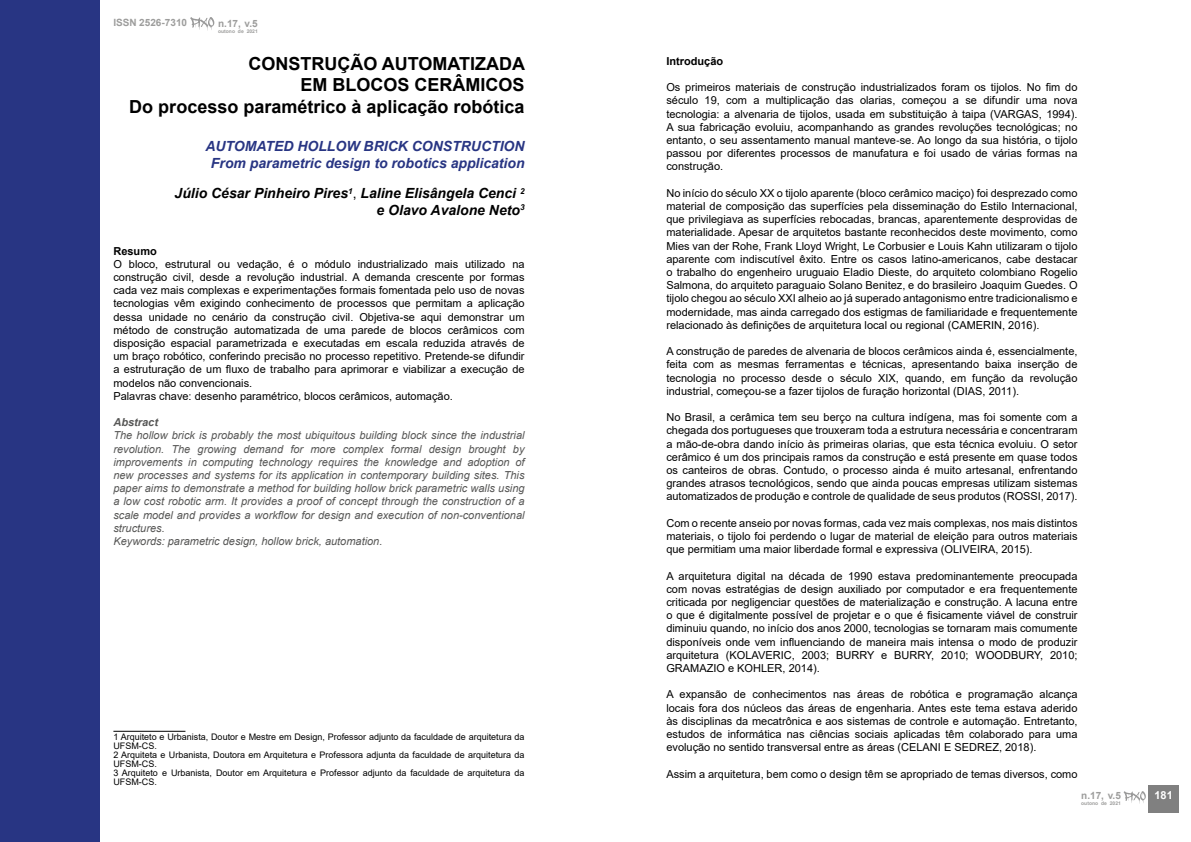
<style>
.page{position:relative;width:1191px;height:842px;background:#fff}
.page>*{position:absolute;margin:0;border:0;box-sizing:border-box;transform-origin:0 0}
.t1{font:700 18px/21.6px "Arial";color:#000;text-align:right}
.t2{font:italic 700 14px/16.8px "Arial";color:#283583;text-align:center}
.t3{font:italic 700 14px/16.8px "Arial";color:#000;text-align:right}
.t4{font:11px/13.2px "Arial";color:#000;text-align:justify}
.t5{font:italic 11px/13.2px "Arial";color:#575756}
.t6{font:700 11px "Arial";color:#000}
.t7{font:italic 700 11px "Arial";color:#575756}
.t8{font:700 11px "Arial";color:#fff}
.t9{font:700 10px "Arial";color:#9d9d9c}
.t10{font:9px/9px "Arial";color:#000}
.t11{font:700 5px "Arial";color:#9d9d9c}
.s1{font-weight:400;font-style:normal}
.s2{font-family:"Cambria Math"}
</style>
<div class="page">
<div style="left:1148px;top:785px;width:30px;height:28px;background:#808080"></div>
<svg style="left:1123px;top:791px;width:22px;height:13px"></svg>
<div style="left:0;top:0;width:99px;height:842px;background:#283583"></div>
<svg style="left:190px;top:17px;width:24px;height:14px"></svg>
<hr style="left:113px;top:731px;width:72px;height:1px;background:#000">
<p class="t9" style="left:113px;top:16px;width:75px">ISSN 2526-7310</p>
<p class="t9" style="left:218px;top:17px;width:41px">n.17, v.5</p>
<p class="t11" style="left:218px;top:28px;width:41px">outono de 2021</p>
<h1 class="t1" style="left:129px;top:53px;width:397px">CONSTRUÇÃO AUTOMATIZADA<br>EM BLOCOS CERÂMICOS<br>Do processo paramétrico à aplicação robótica</h1>
<p class="t2" style="left:205px;top:139px;width:321px">AUTOMATED HOLLOW BRICK CONSTRUCTION<br>From parametric design to robotics application</p>
<p class="t3" style="left:175px;top:185px;width:351px">Júlio César Pinheiro Pires<sup>1</sup><span class="s1">,</span> Laline Elisângela Cenci <sup>2 </sup>e Olavo Avalone Neto<sup>3</sup></p>
<p class="t6" style="left:113px;top:243px;width:45px">Resumo</p>
<p class="t4" style="left:113px;top:257px;width:413px;text-align:left">O bloco, estrutural ou vedação, é o módulo industrializado mais utilizado na construção civil, desde a revolução industrial. A demanda crescente por formas cada vez mais complexas e experimentações formais fomentada pelo uso de novas tecnologias vêm exigindo conhecimento de processos que permitam a aplicação dessa unidade no cenário da construção civil. Objetiva-se aqui demonstrar um método de construção automatizada de uma parede de blocos cerâmicos com disposição espacial parametrizada e executadas em escala reduzida através de um braço robótico, conferindo precisão no processo repetitivo. Pretende-se difundir a estruturação de um fluxo de trabalho para aprimorar e viabilizar a execução de modelos não convencionais.<br>Palavras chave: desenho paramétrico, blocos cerâmicos, automação.</p>
<p class="t7" style="left:113px;top:415px;width:46px">Abstract</p>
<p class="t5" style="left:113px;top:429px;width:413px">The hollow brick is probably the most ubiquitous building block since the industrial revolution. The growing demand for more complex formal design brought by improvements in computing technology requires the knowledge and adoption of new processes and systems for its application in contemporary building sites. This paper aims to demonstrate a method for building hollow brick parametric walls using a low cost robotic arm. It provides a proof of concept through the construction of a scale model and provides a workflow for design and execution of non-conventional structures.<br>Keywords: parametric design, hollow brick, automation.</p>
<p class="t10" style="left:113px;top:732px;width:413px">1 Arquiteto e Urbanista, Doutor e Mestre em Design, Professor adjunto da faculdade de arquitetura da UFSM-CS.<br>2 Arquiteta e Urbanista, Doutora em Arquitetura e Professora adjunta da faculdade de arquitetura da UFSM-CS.<br>3 Arquiteto e Urbanista, Doutor em Arquitetura e Professor adjunto da faculdade de arquitetura da UFSM-CS.</p>
<p class="t6" style="left:666px;top:53px;width:58px">Introdução</p>
<p class="t4" style="left:666px;top:81px;width:413px">Os primeiros materiais de construção industrializados foram os tijolos. No fim do século 19, com a multiplicação das olarias, começou a se difundir uma nova tecnologia: a alvenaria de tijolos, usada em substituição à taipa (VARGAS, 1994).<br>A sua fabricação evoluiu, acompanhando as grandes revoluções tecnológicas; no entanto, o seu assentamento manual manteve<span class="s2">‐</span>se. Ao longo da sua história, o tijolo passou por diferentes processos de manufatura e foi usado de várias formas na construção.</p>
<p class="t4" style="left:666px;top:186px;width:413px">No início do século XX o tijolo aparente (bloco cerâmico maciço) foi desprezado como material de composição das superfícies pela disseminação do Estilo Internacional, que privilegiava as superfícies rebocadas, brancas, aparentemente desprovidas de materialidade. Apesar de arquitetos bastante reconhecidos deste movimento, como Mies van der Rohe, Frank Lloyd Wright, Le Corbusier e Louis Kahn utilizaram o tijolo aparente com indiscutível êxito. Entre os casos latino-americanos, cabe destacar o trabalho do engenheiro uruguaio Eladio Dieste, do arquiteto colombiano Rogelio Salmona, do arquiteto paraguaio Solano Benitez, e do brasileiro Joaquim Guedes. O tijolo chegou ao século XXI alheio ao já superado antagonismo entre tradicionalismo e modernidade, mas ainda carregado dos estigmas de familiaridade e frequentemente relacionado às definições de arquitetura local ou regional (CAMERIN, 2016).</p>
<p class="t4" style="left:666px;top:345px;width:413px">A construção de paredes de alvenaria de blocos cerâmicos ainda é, essencialmente, feita com as mesmas ferramentas e técnicas, apresentando baixa inserção de tecnologia no processo desde o século XIX, quando, em função da revolução industrial, começou-se a fazer tijolos de furação horizontal (DIAS, 2011).</p>
<p class="t4" style="left:666px;top:411px;width:413px">No Brasil, a cerâmica tem seu berço na cultura indígena, mas foi somente com a chegada dos portugueses que trouxeram toda a estrutura necessária e concentraram a mão-de-obra dando início às primeiras olarias, que esta técnica evoluiu. O setor cerâmico é um dos principais ramos da construção e está presente em quase todos os canteiros de obras. Contudo, o processo ainda é muito artesanal, enfrentando grandes atrasos tecnológicos, sendo que ainda poucas empresas utilizam sistemas automatizados de produção e controle de qualidade de seus produtos (ROSSI, 2017).</p>
<p class="t4" style="left:666px;top:516px;width:413px">Com o recente anseio por novas formas, cada vez mais complexas, nos mais distintos materiais, o tijolo foi perdendo o lugar de material de eleição para outros materiais que permitiam uma maior liberdade formal e expressiva (OLIVEIRA, 2015).</p>
<p class="t4" style="left:666px;top:569px;width:413px">A arquitetura digital na década de 1990 estava predominantemente preocupada com novas estratégias de design auxiliado por computador e era frequentemente criticada por negligenciar questões de materialização e construção. A lacuna entre o que é digitalmente possível de projetar e o que é fisicamente viável de construir diminuiu quando, no início dos anos 2000, tecnologias se tornaram mais comumente disponíveis onde vem influenciando de maneira mais intensa o modo de produzir arquitetura (KOLAVERIC, 2003; BURRY e BURRY, 2010; WOODBURY, 2010; GRAMAZIO e KOHLER, 2014).</p>
<p class="t4" style="left:666px;top:688px;width:413px">A expansão de conhecimentos nas áreas de robótica e programação alcança locais fora dos núcleos das áreas de engenharia. Antes este tema estava aderido às disciplinas da mecatrônica e aos sistemas de controle e automação. Entretanto, estudos de informática nas ciências sociais aplicadas têm colaborado para uma evolução no sentido transversal entre as áreas (CELANI E SEDREZ, 2018).</p>
<p class="t4" style="left:666px;top:767px;width:413px">Assim a arquitetura, bem como o design têm se apropriado de temas diversos, como</p>
<p class="t9" style="left:1081px;top:788px;width:41px">n.17, v.5</p>
<p class="t11" style="left:1081px;top:799px;width:41px">outono de 2021</p>
<p class="t8" style="left:1154px;top:788px;width:20px">181</p>
</div>
